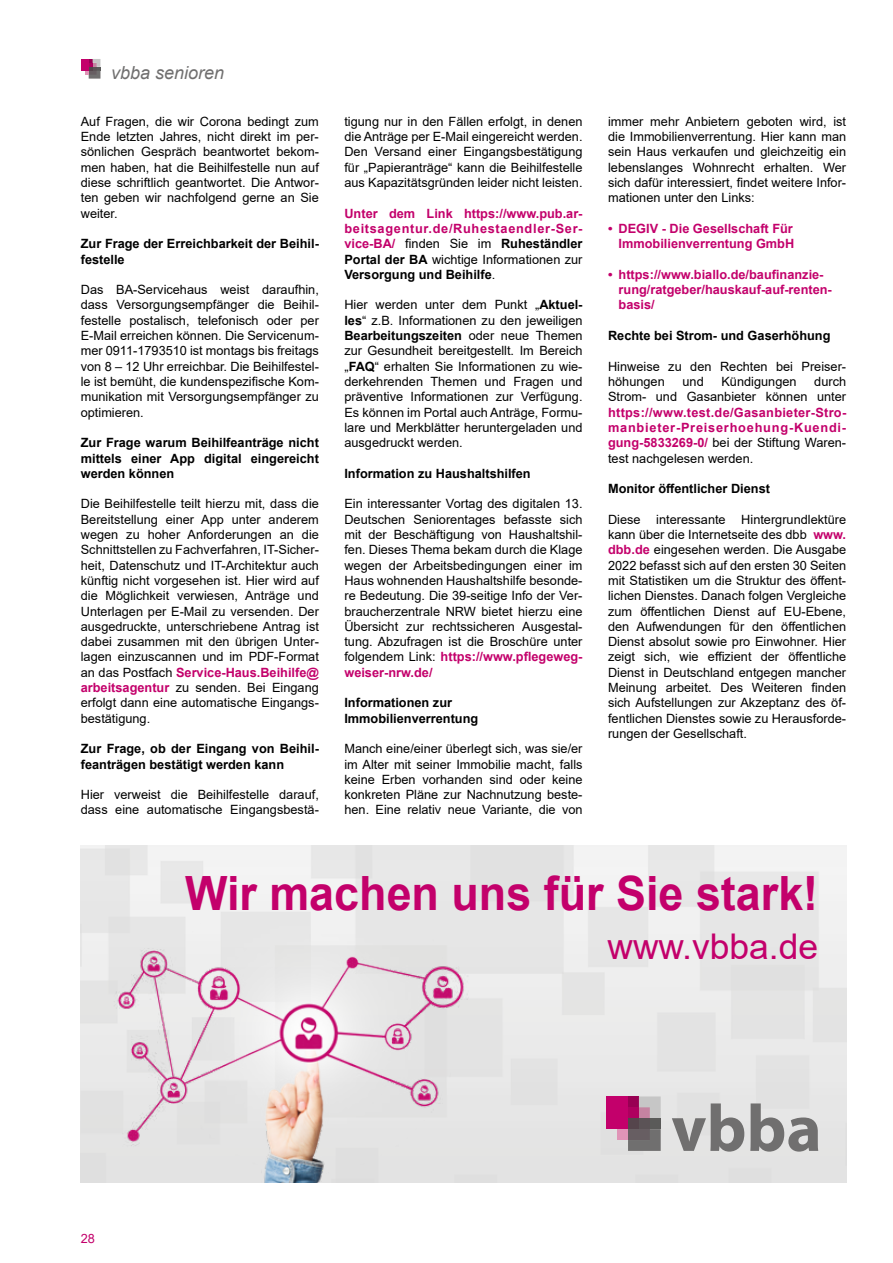
<style>
.page{position:relative;width:893px;height:1263px;background:#fff}
.page>*{position:absolute;margin:0;border:0;box-sizing:border-box;transform-origin:0 0}
.t1{font:700 47.25px "Arial";color:#c3006b;scale:.95 1}
.t2{font:35.4px "Arial";color:#c3006b}
.t3{font:italic 18px "Arial";color:#706f6f}
.t4{font:12.75px/15.3px "Arial";color:#000;text-align:justify}
.t5{font:700 12.75px/15.3px "Arial";color:#c3006b;text-align:justify}
.t6{font:700 12.75px/15.3px "Arial";color:#000}
.t7{font:12.75px "Arial";color:#c3006b}
.s1{font-weight:700;color:#c3006b}
.s2{font-weight:400;color:#000}
.s3{color:#000}
.s4{font-weight:700}
</style>
<div class="page">
<div style="left:81px;top:59px;width:8px;height:12px;background:#c3006b"></div>
<svg style="left:85px;top:59px;width:15px;height:20px"></svg>
<img style="left:81px;top:924px;width:388px;height:258px">
<div style="left:606px;top:1096px;width:22px;height:33px;background:#c3006b"></div>
<div style="left:628px;top:1096px;width:11px;height:11px;background:#980053"></div>
<div style="left:628px;top:1107px;width:11px;height:11px;background:#ae005f"></div>
<div style="left:628px;top:1118px;width:11px;height:11px;background:#55454c"></div>
<svg style="left:639px;top:1096px;width:22px;height:22px"></svg>
<div style="left:639px;top:1118px;width:11px;height:11px;background:#5b5356"></div>
<div style="left:650px;top:1118px;width:11px;height:11px;background:#5a5a59"></div>
<svg style="left:628px;top:1129px;width:33px;height:22px"></svg>
<div style="left:617px;top:1129px;width:11px;height:11px;background:#e094b7"></div>
<svg style="left:672px;top:1103px;width:72px;height:48px;background:#afafaf"></svg>
<svg style="left:750px;top:1103px;width:68px;height:48px;background:#a9a8a8"></svg>
<h3 class="t3" style="left:111px;top:61px;width:115px">vbba senioren</h3>
<p class="t4" style="left:81px;top:114px;width:240px">Auf Fragen, die wir Corona bedingt zum Ende letzten Jahres, nicht direkt im per&shy;sönlichen Gespräch beantwortet bekom&shy;men haben, hat die Beihilfestelle nun auf diese schriftlich geantwortet. Die Antwor&shy;ten geben wir nachfolgend gerne an Sie weiter.</p>
<p class="t6" style="left:81px;top:236px;width:240px">Zur Frage der Erreichbarkeit der Beihil&shy;festelle</p>
<p class="t4" style="left:81px;top:282px;width:240px">Das BA-Servicehaus weist daraufhin, dass Versorgungsempfänger die Beihil&shy;festelle postalisch, telefonisch oder per E-Mail erreichen können. Die Servicenum&shy;mer 0911-1793510 ist montags bis freitags von 8 – 12 Uhr erreichbar. Die Beihilfestel&shy;le ist bemüht, die kundenspezifische Kom&shy;munikation mit Versorgungsempfänger zu optimieren.</p>
<p class="t6" style="left:81px;top:435px;width:240px;text-align:justify">Zur Frage warum Beihilfeanträge nicht mittels einer App digital eingereicht werden können</p>
<p class="t4" style="left:81px;top:496px;width:240px">Die Beihilfestelle teilt hierzu mit, dass die Bereitstellung einer App unter anderem wegen zu hoher Anforderungen an die Schnittstellen zu Fachverfahren, IT-Sicher&shy;heit, Datenschutz und IT-Architektur auch künftig nicht vorgesehen ist. Hier wird auf die Möglichkeit verwiesen, Anträge und Unterlagen per E-Mail zu versenden. Der ausgedruckte, unterschriebene Antrag ist dabei zusammen mit den übrigen Unter&shy;lagen einzuscannen und im PDF-Format an das Postfach <span class="s1">Service-Haus.Beihilfe@ arbeitsagentur</span> zu senden. Bei Eingang erfolgt dann eine automatische Eingangs&shy;bestätigung.</p>
<p class="t6" style="left:81px;top:741px;width:240px">Zur Frage, ob der Eingang von Beihil&shy;feanträgen bestätigt werden kann</p>
<p class="t4" style="left:81px;top:787px;width:240px">Hier verweist die Beihilfestelle darauf, dass eine automatische Eingangsbestä-</p>
<p class="t4" style="left:344px;top:114px;width:240px">tigung nur in den Fällen erfolgt, in denen die Anträge per E-Mail eingereicht werden.<br>Den Versand einer Eingangsbestätigung für „Papieranträge“ kann die Beihilfestelle aus Kapazitätsgründen leider nicht leisten.</p>
<p class="t5" style="left:344px;top:206px;width:240px">Unter dem Link https://www.pub.ar&shy;beitsagentur.de/Ruhestaendler-Ser&shy;vice-BA/ <span class="s2">finden Sie im</span> <span class="s3">Ruheständler Portal der BA</span> <span class="s2">wichtige Informationen zur </span><span class="s3">Versorgung und Beihilfe</span><span class="s2">.</span></p>
<p class="t4" style="left:344px;top:297px;width:240px">Hier werden unter dem Punkt „<span class="s4">Aktuel&shy;les</span>“ z.B. Informationen zu den jeweiligen <span class="s4">Bearbeitungszeiten</span> oder neue Themen zur Gesundheit bereitgestellt. Im Bereich „<span class="s4">FAQ</span>“ erhalten Sie Informationen zu wie&shy;derkehrenden Themen und Fragen und präventive Informationen zur Verfügung.<br>Es können im Portal auch Anträge, Formu&shy;lare und Merkblätter heruntergeladen und ausgedruckt werden.</p>
<p class="t6" style="left:344px;top:466px;width:188px">Information zu Haushaltshilfen</p>
<p class="t4" style="left:344px;top:496px;width:240px">Ein interessanter Vortag des digitalen 13.<br>Deutschen Seniorentages befasste sich mit der Beschäftigung von Haushaltshil&shy;fen. Dieses Thema bekam durch die Klage wegen der Arbeitsbedingungen einer im Haus wohnenden Haushaltshilfe besonde&shy;re Bedeutung. Die 39-seitige Info der Ver&shy;braucherzentrale NRW bietet hierzu eine Übersicht zur rechtssicheren Ausgestal&shy;tung. Abzufragen ist die Broschüre unter folgendem Link: <span class="s1">https://www.pflegeweg&shy;weiser-nrw.de/</span></p>
<p class="t6" style="left:344px;top:695px;width:135px">Informationen zur<br>Immobilienverrentung</p>
<p class="t4" style="left:344px;top:741px;width:240px">Manch eine/einer überlegt sich, was sie/er im Alter mit seiner Immobilie macht, falls keine Erben vorhanden sind oder keine konkreten Pläne zur Nachnutzung beste&shy;hen. Eine relativ neue Variante, die von</p>
<p class="t4" style="left:608px;top:114px;width:240px">immer mehr Anbietern geboten wird, ist die Immobilienverrentung. Hier kann man sein Haus verkaufen und gleichzeitig ein lebenslanges Wohnrecht erhalten. Wer sich dafür interessiert, findet weitere Infor&shy;mationen unter den Links:</p>
<p class="t5" style="left:608px;top:221px;width:188px;text-align:right">• DEGIV - Die Gesellschaft Für<br>Immobilienverrentung GmbH</p>
<p class="t5" style="left:619px;top:267px;width:215px;text-align:left;text-indent:-11px">• https://www.biallo.de/baufinanzie&shy;rung/ratgeber/hauskauf-auf-renten&shy;basis/</p>
<p class="t6" style="left:608px;top:328px;width:224px">Rechte bei Strom- und Gaserhöhung</p>
<p class="t4" style="left:608px;top:358px;width:240px">Hinweise zu den Rechten bei Preiser&shy;höhungen</p>
<p class="t4" style="left:682px;top:374px;width:23px">und</p>
<p class="t4" style="left:721px;top:374px;width:77px">Kündigungen</p>
<p class="t4" style="left:608px;top:374px;width:240px;text-align:right">durch<br>Strom- und Gasanbieter können unter</p>
<p class="t5" style="left:608px;top:405px;width:240px">https://www.test.de/Gasanbieter-Stro&shy;manbieter-Preiserhoehung-Kuendi&shy;gung-5833269-0/ <span class="s2">bei der Stiftung Waren&shy;test nachgelesen werden.</span></p>
<p class="t6" style="left:608px;top:481px;width:163px">Monitor öffentlicher Dienst</p>
<p class="t4" style="left:608px;top:511px;width:240px">Diese interessante Hintergrundlektüre kann über die Internetseite des dbb <span class="s1">www. dbb.de</span> eingesehen werden. Die Ausgabe 2022 befasst sich auf den ersten 30 Seiten mit Statistiken um die Struktur des öffent&shy;lichen Dienstes. Danach folgen Vergleiche zum öffentlichen Dienst auf EU-Ebene, den Aufwendungen für den öffentlichen Dienst absolut sowie pro Einwohner. Hier zeigt sich, wie effizient der öffentliche Dienst in Deutschland entgegen mancher Meinung arbeitet. Des Weiteren finden sich Aufstellungen zur Akzeptanz des öf&shy;fentlichen Dienstes sowie zu Herausforde&shy;rungen der Gesellschaft.</p>
<h1 class="t1" style="left:185px;top:860px;width:668px">Wir machen uns für Sie stark!</h1>
<h2 class="t2" style="left:607px;top:922px;width:212px">www.vbba.de</h2>
<p class="t7" style="left:81px;top:1229px;width:16px">28</p>
</div>
